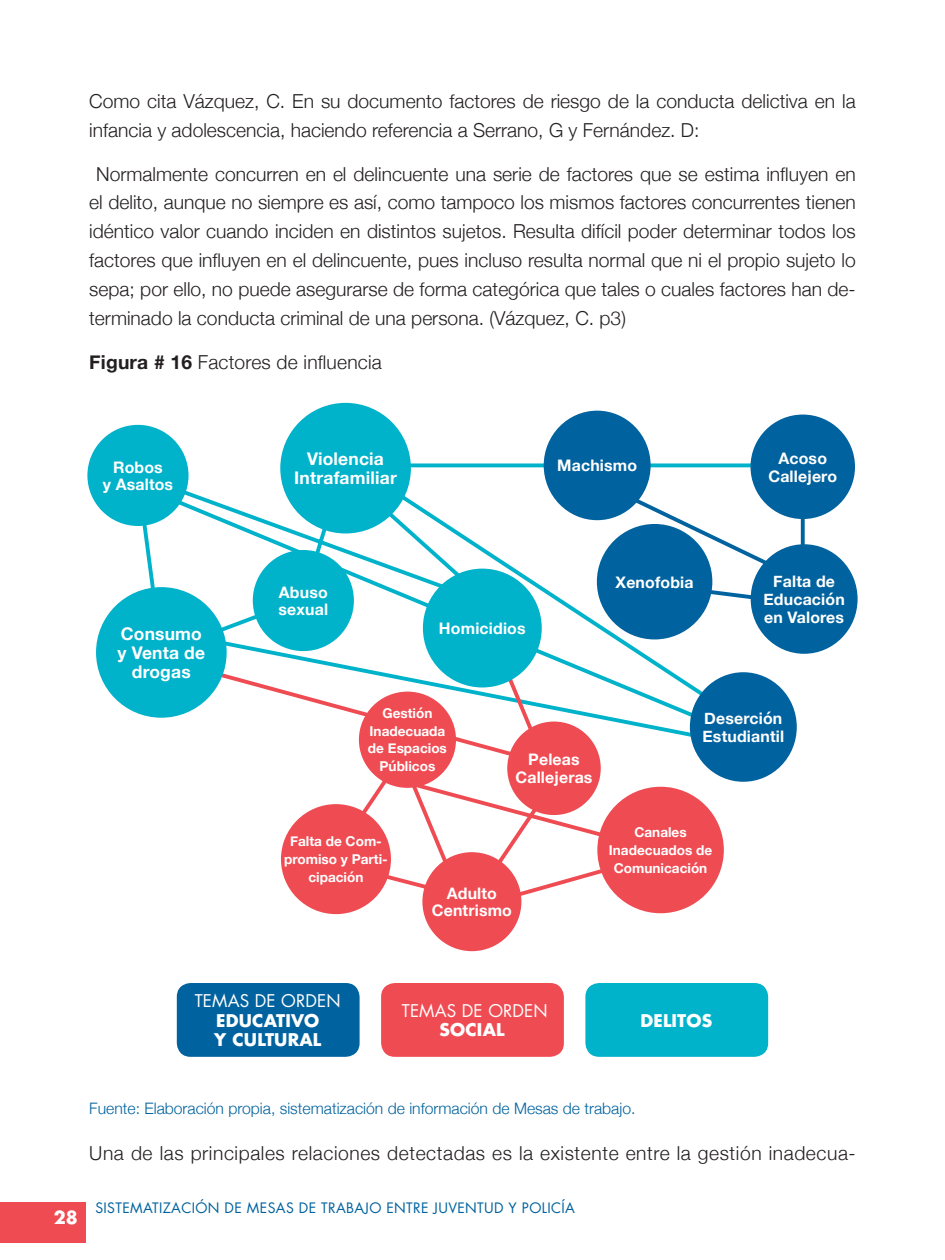
<style>
.page{position:relative;width:945px;height:1260px;background:#fff}
.page>*{position:absolute;margin:0;border:0;box-sizing:border-box;transform-origin:0 0}
.Corridos{font:300 19.25px/28.9px "Helvetica Neue";color:#231f20}
.Corridos-2{font:300 19.25px "Helvetica Neue";letter-spacing:.03em;color:#231f20}
.t1{font:700 17.5px/19.4px "Helvetica Neue";letter-spacing:.01em;color:#fff;text-align:center}
.t2{font:700 17.5px "Futura LT";color:#fff}
.t3{font:700 16.97px/19.4px "Futura LT";letter-spacing:.01em;color:#fff;text-align:center}
.t4{font:16.97px/19.4px "Futura LT";letter-spacing:.01em;color:#fff;text-align:center}
.t5{font:700 15.92px/17.7px "Helvetica Neue";letter-spacing:.01em;color:#fff;text-align:center}
.t6{font:300 15.75px "Helvetica Neue";color:#00629e}
.t7{font:14px "Futura LT";letter-spacing:.025em;color:#00629e}
.t8{font:700 13.65px/17.7px "Helvetica Neue";color:#fff;text-align:center}
.s1{font-weight:700}
.s2{font-weight:400}
</style>
<div class="page">
<div style="left:0;top:1202px;width:86px;height:41px;background:#ef4b52"></div>
<svg style="left:508px;top:470px;width:250px;height:263px"></svg>
<svg style="left:590px;top:476px;width:237px;height:134px"></svg>
<svg style="left:213px;top:635px;width:462px;height:278px"></svg>
<div style="left:422px;top:852px;width:99px;height:99px;background:#ef4b52;border-radius:50%"></div>
<div style="left:281px;top:804px;width:110px;height:110px;background:#ef4b52;border-radius:50%"></div>
<div style="left:597px;top:787px;width:127px;height:126px;background:#ef4b52;border-radius:50%"></div>
<svg style="left:411px;top:463px;width:340px;height:4px"></svg>
<svg style="left:801px;top:519px;width:4px;height:25px"></svg>
<div style="left:597px;top:524px;width:115px;height:115px;background:#00629e;border-radius:50%"></div>
<div style="left:751px;top:544px;width:107px;height:110px;background:#00629e;border-radius:50%"></div>
<div style="left:751px;top:415px;width:104px;height:104px;background:#00629e;border-radius:50%"></div>
<div style="left:544px;top:411px;width:107px;height:109px;background:#00629e;border-radius:50%"></div>
<svg style="left:134px;top:466px;width:374px;height:192px"></svg>
<div style="left:280px;top:403px;width:131px;height:130px;background:#00b2ca;border-radius:50%"></div>
<div style="left:96px;top:587px;width:131px;height:131px;background:#00b2ca;border-radius:50%"></div>
<div style="left:423px;top:569px;width:119px;height:118px;background:#00b2ca;border-radius:50%"></div>
<div style="left:253px;top:550px;width:101px;height:101px;background:#00b2ca;border-radius:50%"></div>
<div style="left:87px;top:425px;width:102px;height:101px;background:#00b2ca;border-radius:50%"></div>
<div style="left:507px;top:722px;width:94px;height:93px;background:#ef4b52;border-radius:50%"></div>
<div style="left:359px;top:692px;width:97px;height:96px;background:#ef4b52;border-radius:50%"></div>
<div style="left:690px;top:672px;width:107px;height:110px;background:#00629e;border-radius:50%"></div>
<div style="left:585px;top:983px;width:183px;height:74px;background:#00b2ca;border-radius:14px"></div>
<div style="left:381px;top:983px;width:183px;height:74px;background:#ef4b52;border-radius:14px"></div>
<div style="left:177px;top:983px;width:183px;height:74px;background:#00629e;border-radius:14px"></div>
<p class="Corridos" style="left:89px;top:85px;width:768px">Como cita Vázquez, C. En su documento factores de riesgo de la conducta delictiva en la infancia y adolescencia, haciendo referencia a Serrano, G y Fernández. D:</p>
<p class="Corridos" style="left:89px;top:158px;width:768px;text-align:justify;text-indent:7px">Normalmente concurren en el delincuente una serie de factores que se estima influyen en el delito, aunque no siempre es así, como tampoco los mismos factores concurrentes tienen idéntico valor cuando inciden en distintos sujetos. Resulta difícil poder determinar todos los factores que influyen en el delincuente, pues incluso resulta normal que ni el propio sujeto lo sepa; por ello, no puede asegurarse de forma categórica que tales o cuales factores han de&shy;terminado la conducta criminal de una persona. (Vázquez, C. p3)</p>
<p class="Corridos" style="left:89px;top:346px;width:294px"><span class="s1">Figura # 16</span> Factores de influencia</p>
<p class="t5" style="left:103px;top:458px;width:72px">Robos<br>y Asaltos</p>
<p class="t1" style="left:294px;top:450px;width:104px">Violencia<br>Intrafamiliar</p>
<p class="t5" style="left:557px;top:457px;width:81px">Machismo</p>
<p class="t5" style="left:768px;top:450px;width:70px">Acoso<br>Callejero</p>
<p class="t5" style="left:279px;top:584px;width:51px;text-align:left">Abuso sexual</p>
<p class="t1" style="left:118px;top:624px;width:89px">Consumo y Venta de drogas</p>
<p class="t5" style="left:439px;top:620px;width:88px">Homicidios</p>
<p class="t5" style="left:616px;top:574px;width:80px">Xenofobia</p>
<p class="t5" style="left:763px;top:573px;width:83px">Falta de<br>Educación en Valores</p>
<p class="t8" style="left:368px;top:705px;width:80px">Gestión<br>Inadecuada de Espacios<br>Públicos</p>
<p class="t5" style="left:703px;top:710px;width:83px;text-align:left">Deserción<br>Estudiantil</p>
<p class="t5" style="left:515px;top:751px;width:79px">Peleas<br>Callejeras</p>
<p class="t8" style="left:284px;top:833px;width:105px">Falta de Com&shy;promiso y Parti&shy;cipación</p>
<p class="t8" style="left:609px;top:824px;width:105px">Canales<br>Inadecuados de<br>Comunicación</p>
<p class="t5" style="left:432px;top:885px;width:82px">Adulto<br>Centrismo</p>
<p class="t3" style="left:195px;top:991px;width:147px"><span class="s2">TEMAS DE ORDEN<br></span>EDUCATIVO<br>Y CULTURAL</p>
<p class="t4" style="left:402px;top:1001px;width:147px">TEMAS DE ORDEN<br><span class="s1">SOCIAL</span></p>
<p class="t3" style="left:640px;top:1010px;width:73px">DELITOS</p>
<p class="t6" style="left:89px;top:1096px;width:548px">Fuente: Elaboración propia, sistematización de información de Mesas de trabajo.</p>
<p class="Corridos-2" style="left:89px;top:1138px;width:768px">Una de las principales relaciones detectadas es la existente entre la gestión inadecua-</p>
<p class="t2" style="left:54px;top:1206px;width:26px">28</p>
<p class="t7" style="left:95px;top:1199px;width:481px">SISTEMATIZACIÓN DE MESAS DE TRABAJO ENTRE JUVENTUD Y POLICÍA</p>
</div>
